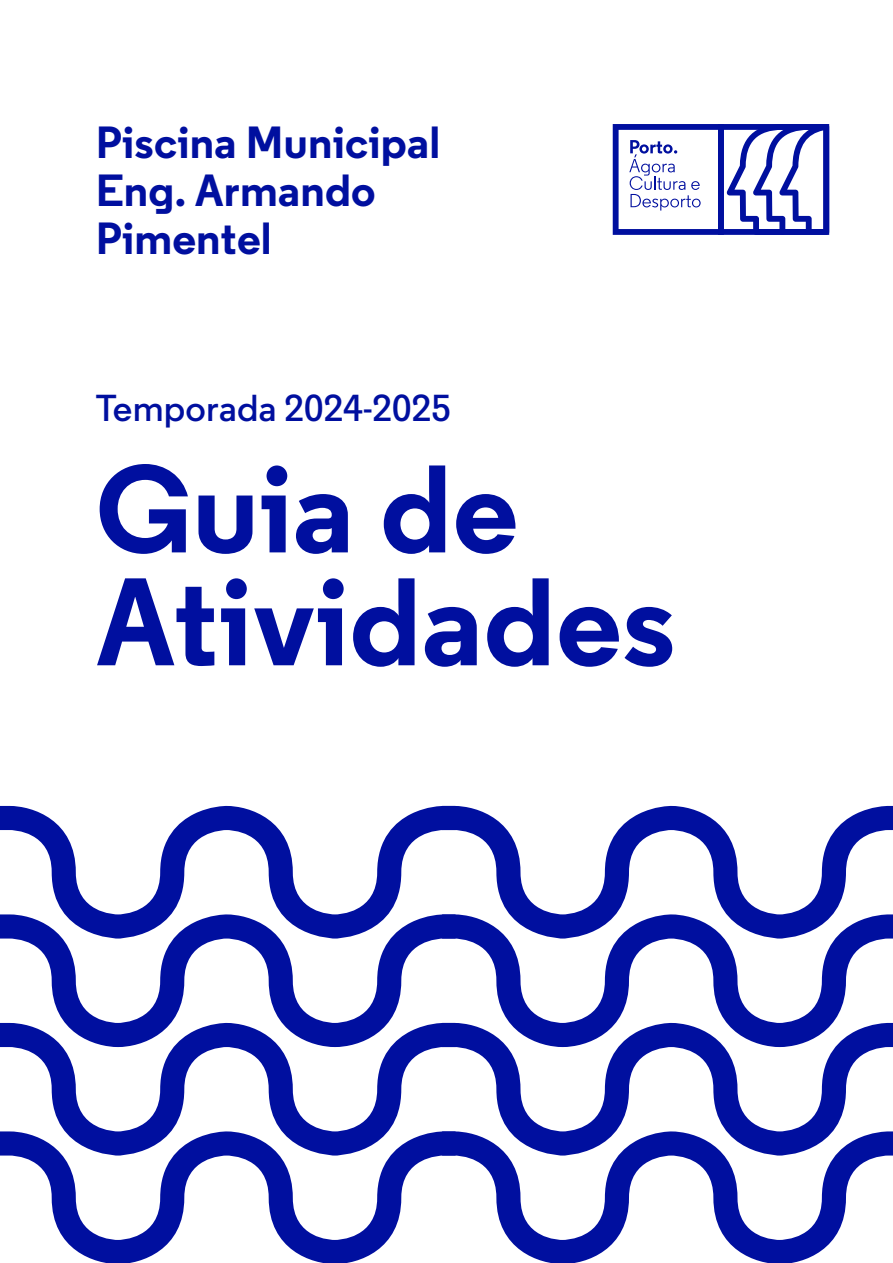
<style>
.page{position:relative;width:893px;height:1263px;background:#fff}
.page>*{position:absolute;margin:0;border:0;box-sizing:border-box;transform-origin:0 0}
.t1{font:700 124.2px/112.8px "Regular";letter-spacing:.005em;color:#000f9f}
.t2{font:700 45px/48px "Regular";letter-spacing:.005em;color:#000f9f}
.t3{font:600 37.5px "Regular";letter-spacing:.005em;color:#000f9f}
</style>
<div class="page">
<svg style="left:0;top:806px;width:442px;height:108px"></svg>
<svg style="left:0;top:914px;width:442px;height:109px"></svg>
<svg style="left:0;top:1155px;width:442px;height:108px"></svg>
<svg style="left:0;top:1023px;width:442px;height:132px"></svg>
<svg style="left:442px;top:806px;width:451px;height:108px"></svg>
<svg style="left:442px;top:914px;width:451px;height:109px"></svg>
<svg style="left:442px;top:1155px;width:451px;height:108px"></svg>
<svg style="left:442px;top:1023px;width:451px;height:132px"></svg>
<svg style="left:613px;top:124px;width:216px;height:111px"></svg>
<p class="t2" style="left:96px;top:117px;width:346px">Piscina Municipal<br>Eng. Armando<br>Pimentel</p>
<p class="t3" style="left:96px;top:385px;width:357px">Temporada 2024-2025</p>
<h1 class="t1" style="left:96px;top:450px;width:581px">Guia de<br>Atividades</h1>
</div>
